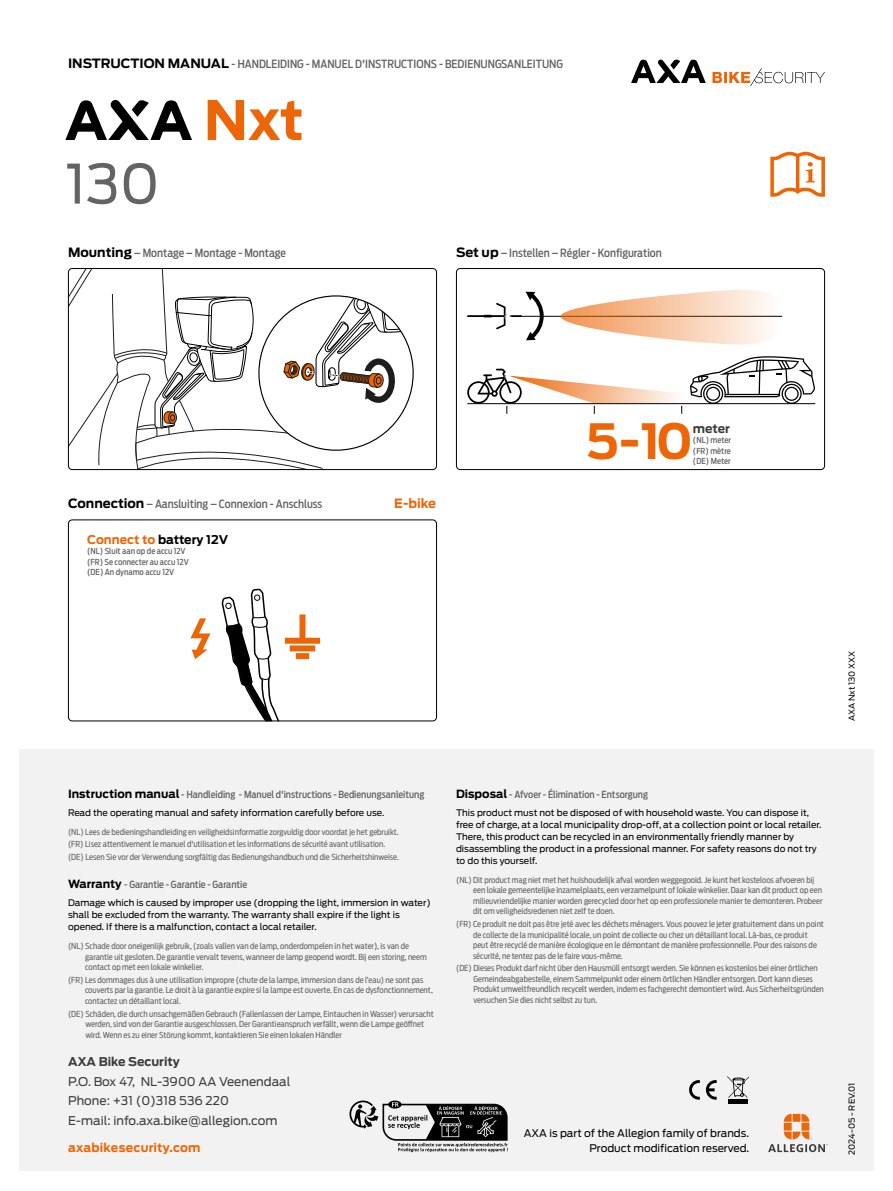
<style>
.page{position:relative;width:893px;height:1191px;background:#fff}
.page>*{position:absolute;margin:0;border:0;box-sizing:border-box;transform-origin:0 0}
.t1{font:700 54px "Antenna";color:#ec6608}
.t2{font:54px "Antenna";color:#646363}
.t3{font:700 48.3px "Antenna";color:#ec6608}
.t4{font:700 12.75px "Antenna";color:#ec6608}
.t5{font:12px/19.5px "Antenna";color:#3c3c3b}
.t6{font:700 12px "Antenna";letter-spacing:-.005em;color:#3c3c3b}
.t7{font:700 12px "Antenna";color:#000}
.t8{font:700 12px "Antenna";letter-spacing:.015em;color:#ec6608}
.t9{font:500 11.25px "Antenna Cond";color:#646363}
.t10{font:10.5px/15px "Antenna";color:#000;text-align:right}
.t11{font:500 9.75px "Antenna Cond";color:#646363}
.t12{font:9px/12px "Antenna";color:#000}
.t13{font:8.25px/10.5px "Antenna Cond";color:#646363}
.t14{font:500 8.25px/10.5px "Antenna Cond";color:#646363}
.t15{font:8.25px "Antenna";color:#000}
.s1{font-family:"Antenna";font-weight:700;font-size:12.75px;color:#000}
.s2{color:#ec6608}
.s3{font-family:"Antenna";font-weight:700;font-size:11.25px;color:#000}
</style>
<div class="page">
<hr style="left:467px;top:316px;width:315px;height:1px;background:#000">
<svg style="left:561px;top:290px;width:221px;height:54px"></svg>
<svg style="left:467px;top:291px;width:79px;height:50px"></svg>
<svg style="left:467px;top:356px;width:348px;height:58px"></svg>
<div style="left:456px;top:268px;width:369px;height:202px;border:1px solid #000;border-radius:4px"></div>
<svg style="left:190px;top:618px;width:20px;height:41px"></svg>
<svg style="left:221px;top:588px;width:100px;height:131px"></svg>
<div style="left:68px;top:519px;width:369px;height:202px;border:1px solid #000;border-radius:4px"></div>
<svg style="left:65px;top:100px;width:127px;height:40px"></svg>
<svg style="left:770px;top:152px;width:55px;height:45px"></svg>
<svg style="left:712px;top:68px;width:113px;height:18px"></svg>
<svg style="left:631px;top:60px;width:75px;height:23px"></svg>
<svg style="left:68px;top:268px;width:345px;height:202px"></svg>
<div style="left:19px;top:749px;width:855px;height:422px;background:#f2f2f2"></div>
<svg style="left:768px;top:1113px;width:60px;height:39px"></svg>
<svg style="left:727px;top:1076px;width:22px;height:21px"></svg>
<div style="left:729px;top:1098px;width:19px;height:5px;background:#000"></div>
<svg style="left:689px;top:1080px;width:11px;height:19px"></svg>
<svg style="left:706px;top:1080px;width:11px;height:19px"></svg>
<svg style="left:349px;top:1100px;width:159px;height:52px"></svg>
<h3 class="t9" style="left:68px;top:57px;width:497px"><span class="s1">INSTRUCTION MANUAL</span> - HANDLEIDING - MANUEL D'INSTRUCTIONS - BEDIENUNGSANLEITUNG</h3>
<h1 class="t2" style="left:65px;top:148px;width:96px">130</h1>
<h1 class="t1" style="left:204px;top:88px;width:102px">Nxt</h1>
<h3 class="t9" style="left:68px;top:246px;width:219px"><span class="s1">Mounting</span> – Montage – Montage - Montage</h3>
<h3 class="t9" style="left:456px;top:246px;width:207px"><span class="s1">Set up</span> – Instellen – Régler - Konfiguration</h3>
<h3 class="t9" style="left:68px;top:497px;width:256px"><span class="s1">Connection</span> – Aansluiting – Connexion - Anschluss</h3>
<h3 class="t4" style="left:394px;top:496px;width:43px">E-bike</h3>
<h3 class="t7" style="left:87px;top:532px;width:143px"><span class="s2">Connect to</span> battery 12V</h3>
<p class="t14" style="left:87px;top:546px;width:103px">(NL) Sluit aan op de accu 12V (FR) Se connecter au accu 12V (DE) An dynamo accu 12V</p>
<h2 class="t3" style="left:586px;top:413px;width:108px">5 - 10</h2>
<h3 class="t6" style="left:693px;top:421px;width:39px">meter</h3>
<p class="t14" style="left:693px;top:435px;width:40px;text-align:justify">(NL) meter (FR) mètre (DE) Meter</p>
<p class="t15" style="left:846px;top:721px;width:72px;rotate:-90deg">AXA Nxt 130 XXX</p>
<p class="t11" style="left:68px;top:788px;width:358px"><span class="s3">Instruction manual</span> - Handleiding - Manuel d'instructions - Bedienungsanleitung</p>
<p class="t12" style="left:68px;top:806px;width:318px">Read the operating manual and safety information carefully before use.</p>
<p class="t13" style="left:68px;top:825px;width:332px;line-height:12.6px">(NL) Lees de bedieningshandleiding en veiligheidsinformatie zorgvuldig door voordat je het gebruikt. (FR) Lisez attentivement le manuel d'utilisation et les informations de sécurité avant utilisation. (DE) Lesen Sie vor der Verwendung sorgfältig das Bedienungshandbuch und die Sicherheitshinweise.</p>
<p class="t11" style="left:68px;top:879px;width:181px"><span class="s3">Warranty</span> - Garantie - Garantie - Garantie</p>
<p class="t12" style="left:68px;top:896px;width:364px">Damage which is caused by improper use (dropping the light, immersion in water) shall be excluded from the warranty. The warranty shall expire if the light is opened. If there is a malfunction, contact a local retailer.</p>
<p class="t13" style="left:85px;top:941px;width:343px;text-indent:-17px">(NL) Schade door oneigenlijk gebruik, (zoals vallen van de lamp, onderdompelen in het water), is van de garantie uit gesloten. De garantie vervalt tevens, wanneer de lamp geopend wordt. Bij een storing, neem contact op met een lokale winkelier.</p>
<p class="t13" style="left:85px;top:974px;width:349px;text-indent:-17px">(FR) Les dommages dus à une utilisation impropre (chute de la lampe, immersion dans de l’eau) ne sont pas couverts par la garantie. Le droit à la garantie expire si la lampe est ouverte. En cas de dysfonctionnement, contactez un détaillant local.</p>
<p class="t13" style="left:85px;top:1008px;width:350px;text-indent:-17px">(DE) Schäden, die durch unsachgemäßen Gebrauch (Fallenlassen der Lampe, Eintauchen in Wasser) verursacht werden, sind von der Garantie ausgeschlossen. Der Garantieanspruch verfällt, wenn die Lampe geöffnet wird. Wenn es zu einer Störung kommt, kontaktieren Sie einen lokalen Händler</p>
<h3 class="t6" style="left:68px;top:1054px;width:113px">AXA Bike Security</h3>
<h3 class="t5" style="left:68px;top:1071px;width:224px">P.O. Box 47, NL-3900 AA Veenendaal<br>Phone: +31 (0)318 536 220<br>E-mail: info.axa.bike@allegion.com</h3>
<h3 class="t8" style="left:68px;top:1140px;width:134px">axabikesecurity.com</h3>
<p class="t11" style="left:456px;top:788px;width:194px"><span class="s3">Disposal</span> - Afvoer - Élimination - Entsorgung</p>
<p class="t12" style="left:456px;top:806px;width:367px">This product must not be disposed of with household waste. You can dispose it, free of charge, at a local municipality drop-off, at a collection point or local retailer.<br>There, this product can be recycled in an environmentally friendly manner by disassembling the product in a professional manner. For safety reasons do not try to do this yourself.</p>
<p class="t13" style="left:473px;top:874px;width:351px;text-indent:-17px">(NL) Dit product mag niet met het huishoudelijk afval worden weggegooid. Je kunt het kosteloos afvoeren bij een lokale gemeentelijke inzamelplaats, een verzamelpunt of lokale winkelier. Daar kan dit product op een milieuvriendelijke manier worden gerecycled door het op een professionele manier te demonteren. Probeer dit om veiligheidsredenen niet zelf te doen.</p>
<p class="t13" style="left:473px;top:918px;width:352px;text-indent:-17px">(FR) Ce produit ne doit pas être jeté avec les déchets ménagers. Vous pouvez le jeter gratuitement dans un point de collecte de la municipalité locale, un point de collecte ou chez un détaillant local. Là-bas, ce produit peut être recyclé de manière écologique en le démontant de manière professionnelle. Pour des raisons de sécurité, ne tentez pas de le faire vous-même.</p>
<p class="t13" style="left:473px;top:963px;width:352px;text-indent:-17px">(DE) Dieses Produkt darf nicht über den Hausmüll entsorgt werden. Sie können es kostenlos bei einer örtlichen Gemeindeabgabestelle, einem Sammelpunkt oder einem örtlichen Händler entsorgen. Dort kann dieses Produkt umweltfreundlich recycelt werden, indem es fachgerecht demontiert wird. Aus Sicherheitsgründen versuchen Sie dies nicht selbst zu tun.</p>
<p class="t10" style="left:524px;top:1125px;width:227px">AXA is part of the Allegion family of brands.<br>Product modification reserved.</p>
<p class="t15" style="left:846px;top:1154px;width:74px;rotate:-90deg">2024-05 - REV.01</p>
</div>
